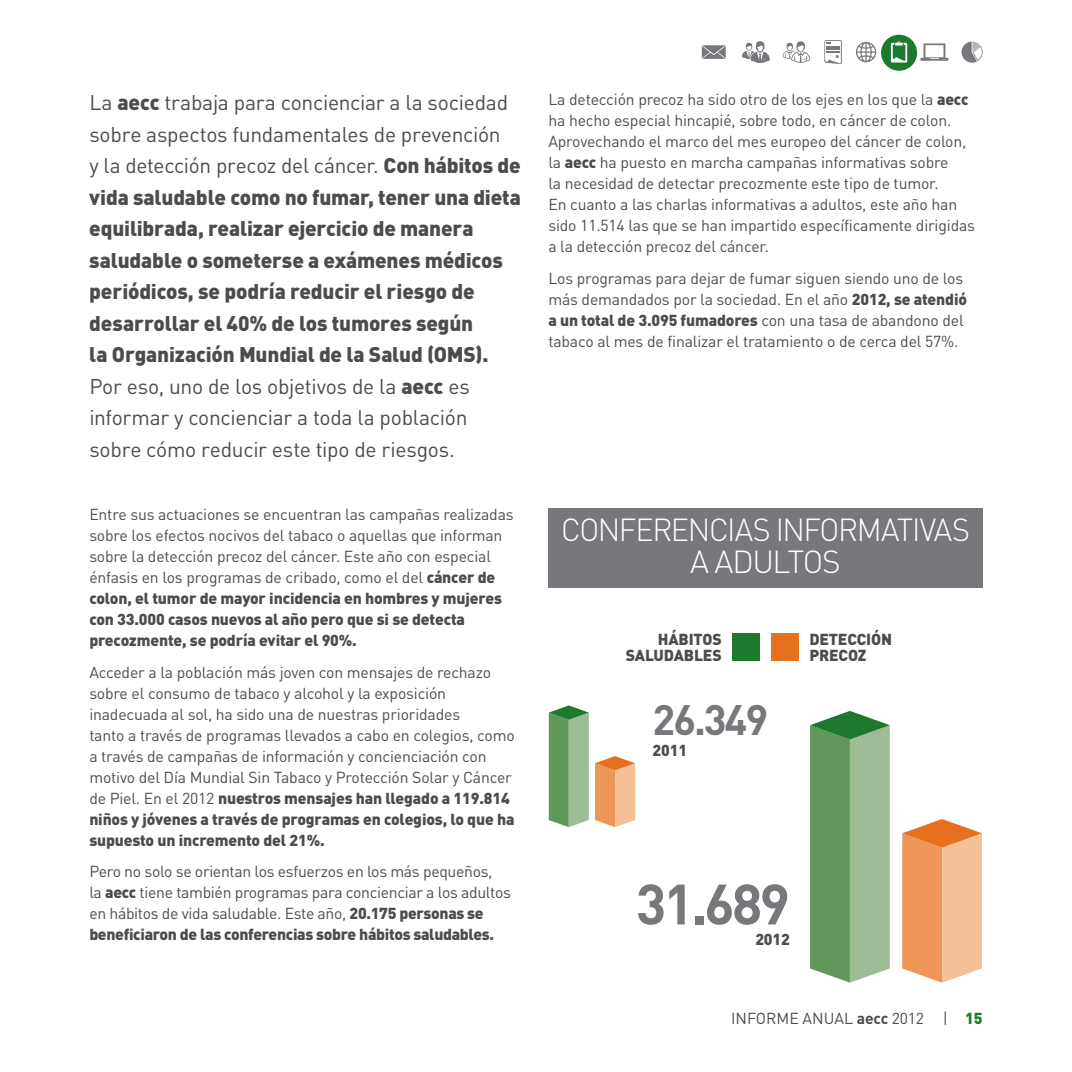
<style>
.page{position:relative;width:1072px;height:1072px;background:#fff}
.page>*{position:absolute;margin:0;border:0;box-sizing:border-box;transform-origin:0 0}
.t1{font:700 56px "DIN Pro";color:#76787b}
.t2{font:700 42px "DIN Pro";color:#76787b}
.t3{font:300 31.5px/31.5px "DIN Pro";letter-spacing:-.05em;color:#fff;text-align:center}
.ENTRADILLAS{font:900 21px/31.5px "DIN Pro";letter-spacing:-.01em;color:#4b4c4d}
.t4{font:15.75px/21px "DIN Pro";letter-spacing:-.01em;color:#4b4c4d}
.t5{font:900 15.75px/15.8px "DIN Pro";letter-spacing:-.01em;color:#4b4c4d;text-align:right}
.s1{font-weight:400}
.s2{font-weight:900}
.s3{font-weight:700}
.s4{font-weight:900;color:#1c792d}
</style>
<div class="page">
<svg style="left:701px;top:45px;width:24px;height:14px"></svg>
<svg style="left:920px;top:43px;width:28px;height:18px"></svg>
<svg style="left:856px;top:42px;width:20px;height:20px"></svg>
<svg style="left:782px;top:41px;width:28px;height:22px"></svg>
<svg style="left:742px;top:41px;width:27px;height:22px"></svg>
<svg style="left:961px;top:42px;width:21px;height:21px"></svg>
<svg style="left:824px;top:40px;width:17px;height:24px"></svg>
<div style="left:548px;top:508px;width:434px;height:80px;background:#76787b"></div>
<svg style="left:549px;top:705px;width:40px;height:122px;background:#82ad7d"></svg>
<svg style="left:595px;top:756px;width:40px;height:71px;background:#f2ad7b"></svg>
<svg style="left:810px;top:711px;width:79px;height:271px;background:#80ab7b"></svg>
<svg style="left:902px;top:819px;width:79px;height:163px;background:#f2ac7a"></svg>
<div style="left:732px;top:632px;width:28px;height:28px;background:#1c792d"></div>
<div style="left:770px;top:632px;width:28px;height:28px;background:#e7701e"></div>
<div style="left:881px;top:35px;width:36px;height:36px;background:#1c792d;border-radius:50%"></div>
<svg style="left:891px;top:41px;width:16px;height:22px"></svg>
<p class="ENTRADILLAS" style="left:89px;top:84px;width:433px"><span class="s1">La</span> aecc <span class="s1">trabaja para concienciar a la sociedad sobre aspectos fundamentales de prevención<br>y la detección precoz del cáncer.</span> Con hábitos de vida saludable como no fumar, tener una dieta equilibrada, realizar ejercicio de manera saludable o someterse a exámenes médicos periódicos, se podría reducir el riesgo de desarrollar el 40% de los tumores según<br>la Organización Mundial de la Salud (OMS).<br><span class="s1">Por eso, uno de los objetivos de la</span> aecc <span class="s1">es informar y concienciar a toda la población sobre cómo reducir este tipo de riesgos.</span></p>
<p class="t4" style="left:89px;top:502px;width:426px">Entre sus actuaciones se encuentran las campañas realizadas sobre los efectos nocivos del tabaco o aquellas que informan sobre la detección precoz del cáncer. Este año con especial énfasis en los programas de cribado, como el del <span class="s2">cáncer de colon, el tumor de mayor incidencia en hombres y mujeres con 33.000 casos nuevos al año pero que si se detecta precozmente, se podría evitar el 90%.</span></p>
<p class="t4" style="left:89px;top:660px;width:427px">Acceder a la población más joven con mensajes de rechazo sobre el consumo de tabaco y alcohol y la exposición inadecuada al sol, ha sido una de nuestras prioridades<br>tanto a través de programas llevados a cabo en colegios, como a través de campañas de información y concienciación con motivo del Día Mundial Sin Tabaco y Protección Solar y Cáncer de Piel. En el 2012 <span class="s2">nuestros mensajes han llegado a 119.814 niños y jóvenes a través de programas en colegios, lo que ha supuesto un incremento del 21%.</span></p>
<p class="t4" style="left:89px;top:859px;width:423px">Pero no solo se orientan los esfuerzos en los más pequeños,<br>la <span class="s2">aecc</span> tiene también programas para concienciar a los adultos en hábitos de vida saludable. Este año, <span class="s2">20.175 personas se beneficiaron de las conferencias sobre hábitos saludables.</span></p>
<p class="t4" style="left:548px;top:87px;width:428px">La detección precoz ha sido otro de los ejes en los que la <span class="s2">aecc </span>ha hecho especial hincapié, sobre todo, en cáncer de colon.<br>Aprovechando el marco del mes europeo del cáncer de colon, la <span class="s2">aecc</span> ha puesto en marcha campañas informativas sobre<br>la necesidad de detectar precozmente este tipo de tumor.<br>En cuanto a las charlas informativas a adultos, este año han sido 11.514 las que se han impartido específicamente dirigidas a la detección precoz del cáncer.</p>
<p class="t4" style="left:548px;top:266px;width:420px">Los programas para dejar de fumar siguen siendo uno de los más demandados por la sociedad. En el año <span class="s2">2012, se atendió a un total de 3.095 fumadores</span> con una tasa de abandono del tabaco al mes de finalizar el tratamiento o de cerca del 57%.</p>
<p class="t3" style="left:561px;top:511px;width:410px">CONFERENCIAS INFORMATIVAS<br>A ADULTOS</p>
<p class="t5" style="left:625px;top:629px;width:97px">HÁBITOS<br>SALUDABLES</p>
<p class="t5" style="left:809px;top:629px;width:84px;text-align:left">DETECCIÓN<br>PRECOZ</p>
<p class="t2" style="left:652px;top:685px;width:117px">26.349</p>
<p class="t5" style="left:652px;top:740px;width:36px">2011</p>
<p class="t1" style="left:636px;top:857px;width:155px">31.689</p>
<p class="t5" style="left:755px;top:929px;width:36px">2012</p>
<p class="t4" style="left:731px;top:1006px;width:253px">INFORME ANUAL <span class="s3">aecc</span> 2012 | <span class="s4">15</span></p>
</div>
